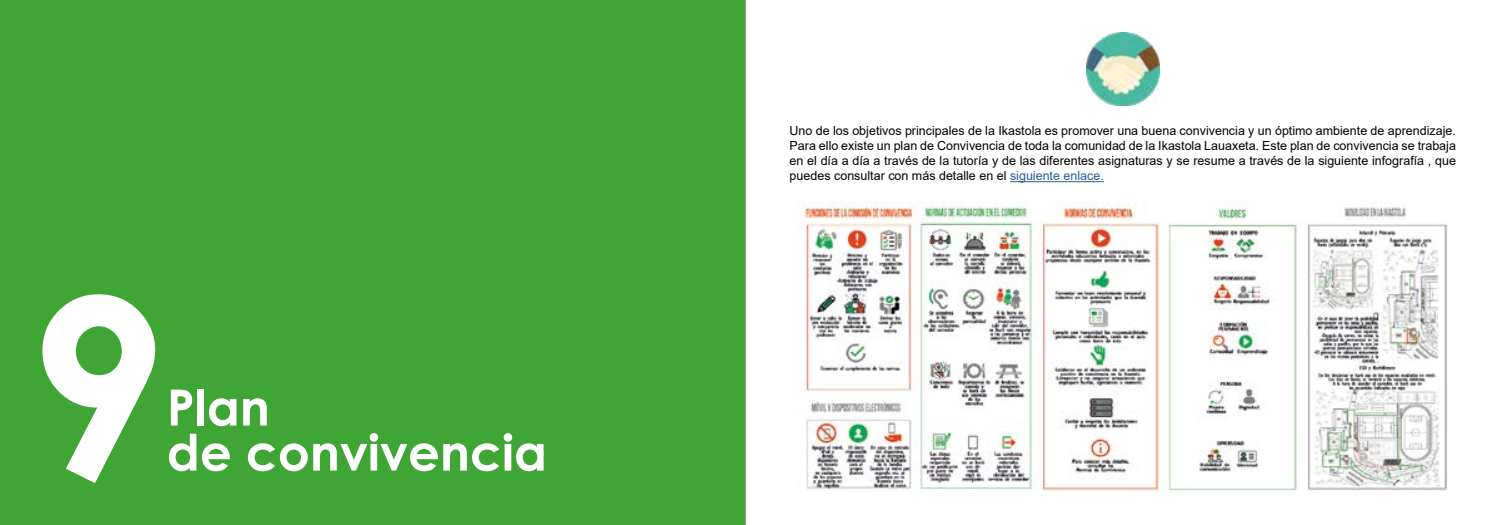
<style>
.page{position:relative;width:1489px;height:525px;background:#fff}
.page>*{position:absolute;margin:0;border:0;box-sizing:border-box;transform-origin:0 0}
.t1{font:700 250px "Century Gothic";color:#fff}
.t2{font:700 50px/45px "Century Gothic";color:#fff}
.t3{font:12.5px/15px "Arial";color:#000;text-align:justify}
.s1{color:#275b9b}
</style>
<div class="page">
<div style="left:0;top:0;width:746px;height:524px;background:#3fa535"></div>
<hr style="left:1009px;top:181px;width:94px;height:1px;background:#275b9b">
<img style="left:1086px;top:33px;width:72px;height:72px">
<img style="left:796px;top:202px;width:652px;height:291px">
<h1 class="t1" style="left:27px;top:198px;width:141px">9</h1>
<h2 class="t2" style="left:167px;top:382px;width:381px">Plan<br>de convivencia</h2>
<p class="t3" style="left:789px;top:123px;width:668px">Uno de los objetivos principales de la Ikastola es promover una buena convivencia y un óptimo ambiente de aprendizaje.<br>Para ello existe un plan de Convivencia de toda la comunidad de la Ikastola Lauaxeta. Este plan de convivencia se trabaja en el día a día a través de la tutoría y de las diferentes asignaturas y se resume a través de la siguiente infografía , que puedes consultar con más detalle en el <span class="s1">siguiente enlace.</span></p>
</div>
